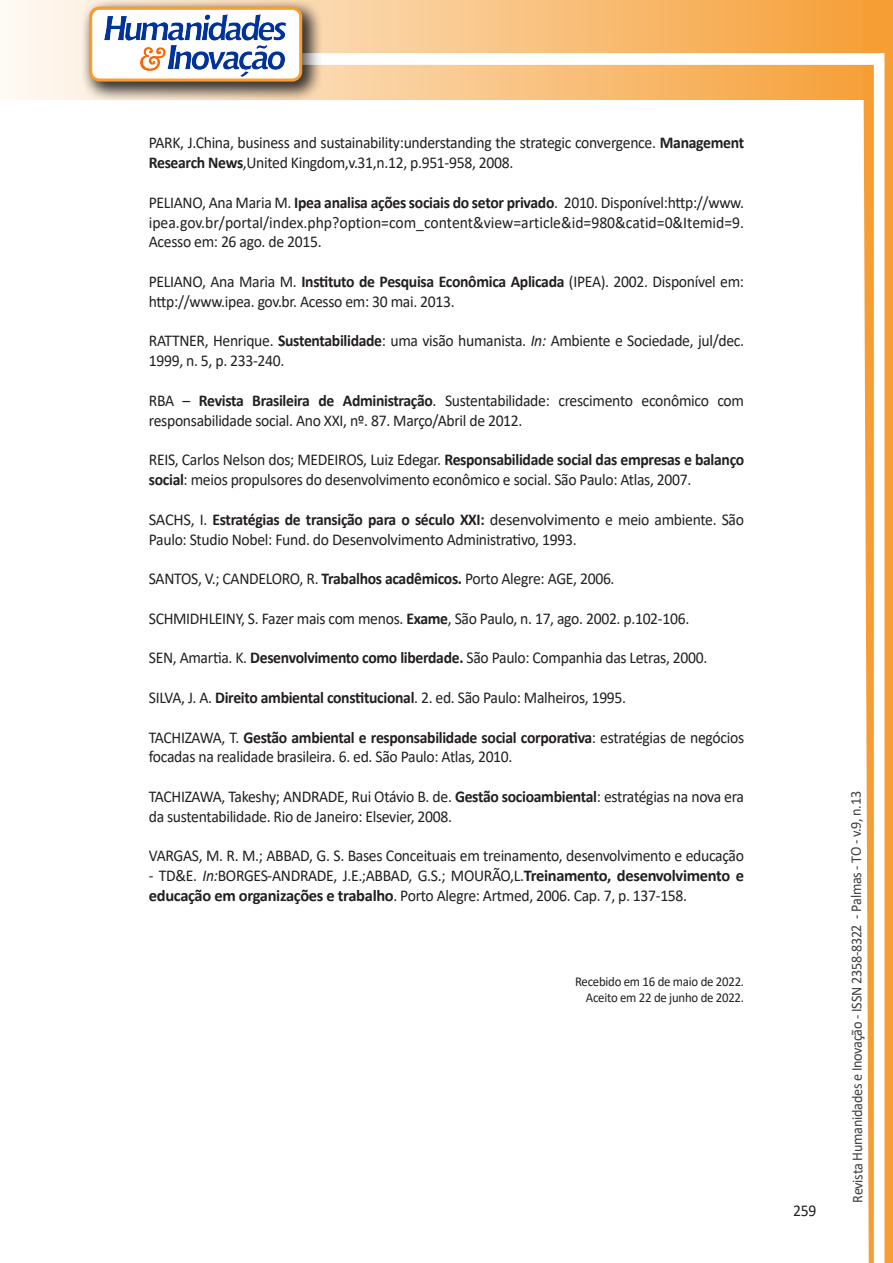
<style>
.page{position:relative;width:893px;height:1263px;background:#fff}
.page>*{position:absolute;margin:0;border:0;box-sizing:border-box;transform-origin:0 0}
.texto{font:16.5px/19.8px "Calibri";letter-spacing:-.02em;color:#231f20;scale:.95 1}
.texto-2{font:16.5px/19.8px "Calibri";letter-spacing:-.02em;color:#231f20}
.t1{font:15px "Calibri";letter-spacing:-.025em;color:#3e3e3f;scale:.95 1}
.texto-3{font:13.5px "Calibri";letter-spacing:-.02em;color:#231f20;scale:.95 1}
.s1{font-weight:700}
.s2{font-style:italic}
</style>
<div class="page">
<svg style="left:5px;top:0;width:858px;height:100px;background:#f9c484"></svg>
<div style="left:302px;top:53px;width:582px;height:12px;background:#fff;border:2px solid #fff"></div>
<svg style="left:863px;top:0;width:30px;height:1263px"></svg>
<div style="left:81px;top:0;width:241px;height:102px;background:#231f20;opacity:.75"></div>
<div style="left:91px;top:8px;width:210px;height:72px;background:#fff;border-radius:9px"></div>
<img style="left:104px;top:14px;width:181px;height:62px">
<div style="left:89px;top:7px;width:213px;height:75px;border:3px solid #f69e34;border-radius:9px"></div>
<p class="texto" style="left:149px;top:133px;width:628px">PARK, J.China, business and sustainability:understanding the strategic convergence. <span class="s1">Management<br>Research News</span>,United Kingdom,v.31,n.12, p.951-958, 2008.</p>
<p class="texto" style="left:149px;top:192px;width:628px;text-align:justify">PELIANO, Ana Maria M. <span class="s1">Ipea analisa ações sociais do setor privado</span>. 2010. Disponível:http://www. ipea.gov.br/portal/index.php?option=com_content&amp;view=article&amp;id=980&amp;catid=0&amp;Itemid=9.<br>Acesso em: 26 ago. de 2015.</p>
<p class="texto" style="left:149px;top:271px;width:628px">PELIANO, Ana Maria M. <span class="s1">Instituto de Pesquisa Econômica Aplicada</span> (IPEA). 2002. Disponível em: http://www.ipea. gov.br. Acesso em: 30 mai. 2013.</p>
<p class="texto" style="left:149px;top:331px;width:628px">RATTNER, Henrique. <span class="s1">Sustentabilidade</span>: uma visão humanista. <span class="s2">In:</span> Ambiente e Sociedade, jul/dec.<br>1999, n. 5, p. 233-240.</p>
<p class="texto" style="left:149px;top:390px;width:628px">RBA – <span class="s1">Revista Brasileira de Administração</span>. Sustentabilidade: crescimento econômico com responsabilidade social. Ano XXI, nº. 87. Março/Abril de 2012.</p>
<p class="texto" style="left:149px;top:449px;width:628px">REIS, Carlos Nelson dos; MEDEIROS, Luiz Edegar. <span class="s1">Responsabilidade social das empresas e balanço social</span>: meios propulsores do desenvolvimento econômico e social. São Paulo: Atlas, 2007.</p>
<p class="texto-2" style="left:149px;top:509px;width:597px">SACHS, I. <span class="s1">Estratégias de transição para o século XXI:</span> desenvolvimento e meio ambiente. São<br>Paulo: Studio Nobel: Fund. do Desenvolvimento Administrativo, 1993.</p>
<p class="texto" style="left:149px;top:568px;width:492px">SANTOS, V.; CANDELORO, R. <span class="s1">Trabalhos acadêmicos.</span> Porto Alegre: AGE, 2006.</p>
<p class="texto" style="left:149px;top:608px;width:570px">SCHMIDHLEINY, S. Fazer mais com menos. <span class="s1">Exame</span>, São Paulo, n. 17, ago. 2002. p.102-106.</p>
<p class="texto" style="left:149px;top:647px;width:589px">SEN, Amartia. K. <span class="s1">Desenvolvimento como liberdade.</span> São Paulo: Companhia das Letras, 2000.</p>
<p class="texto" style="left:149px;top:687px;width:504px">SILVA, J. A. <span class="s1">Direito ambiental constitucional</span>. 2. ed. São Paulo: Malheiros, 1995.</p>
<p class="texto" style="left:149px;top:727px;width:628px">TACHIZAWA, T. <span class="s1">Gestão ambiental e responsabilidade social corporativa</span>: estratégias de negócios focadas na realidade brasileira. 6. ed. São Paulo: Atlas, 2010.</p>
<p class="texto" style="left:149px;top:786px;width:628px">TACHIZAWA, Takeshy; ANDRADE, Rui Otávio B. de. <span class="s1">Gestão socioambiental</span>: estratégias na nova era da sustentabilidade. Rio de Janeiro: Elsevier, 2008.</p>
<p class="texto" style="left:149px;top:845px;width:628px">VARGAS, M. R. M.; ABBAD, G. S. Bases Conceituais em treinamento, desenvolvimento e educação</p>
<p class="texto" style="left:149px;top:865px;width:628px">- TD&amp;E. <span class="s2">In:</span>BORGES-ANDRADE, J.E.;ABBAD, G.S.; MOURÃO,L.<span class="s1">Treinamento, desenvolvimento e educação em organizações e trabalho</span>. Porto Alegre: Artmed, 2006. Cap. 7, p. 137-158.</p>
<p class="texto-3" style="left:575px;top:972px;width:179px">Recebido em 16 de maio de 2022.</p>
<p class="texto-3" style="left:586px;top:988px;width:168px">Aceito em 22 de junho de 2022.</p>
<p class="texto" style="left:793px;top:1200px;width:26px">259</p>
<p class="t1" style="left:846px;top:1203px;width:435px;rotate:-90deg">Revista Humanidades e Inovação - ISSN 2358-8322 - Palmas - TO - v.9, n.13</p>
</div>
